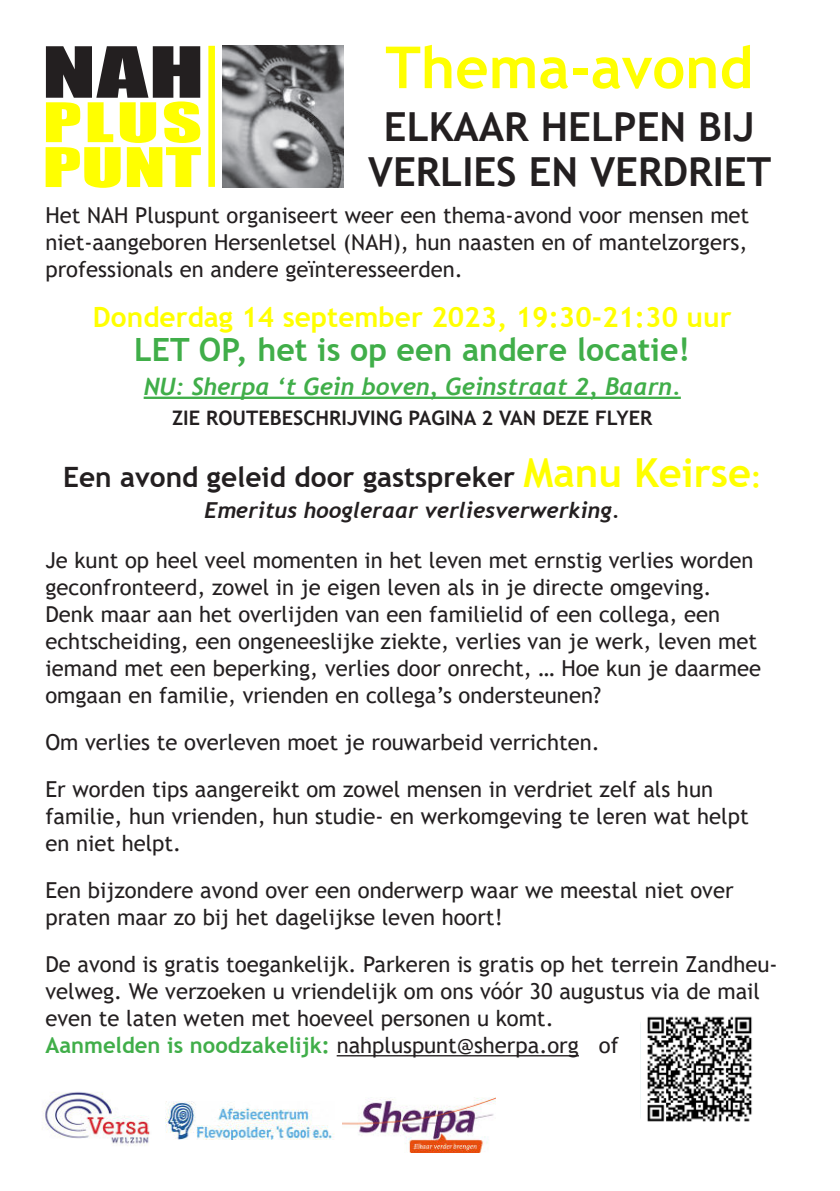
<style>
.page{position:relative;width:840px;height:1191px;background:#fff}
.page>*{position:absolute;margin:0;border:0;box-sizing:border-box;transform-origin:0 0}
.t1{font:700 58px "Trebuchet MS";color:#ff0}
.t2{font:700 40px/45px "Trebuchet MS";color:#231f20;text-align:center}
.t3{font:700 32px "Trebuchet MS";color:#40ae49}
.t4{font:700 28px "Trebuchet MS";color:#231f20}
.t5{font:700 28px "Trebuchet MS";color:#ff0}
.t6{font:italic 700 24px "Trebuchet";color:#40ae49}
.t7{font:22px/27px "Trebuchet MS";color:#231f20}
.t8{font:italic 700 22px "Trebuchet";color:#231f20}
.t9{font:700 20px "Trebuchet MS";color:#231f20}
.s1{font-size:40px;color:#ff0}
.s2{color:#ff0}
.s3{font-weight:700;color:#40ae49}
</style>
<div class="page">
<hr style="left:144px;top:396px;width:536px;height:3px;background:#40ae49">
<hr style="left:336px;top:1055px;width:242px;height:1px;background:#231f20">
<img style="left:640px;top:1016px;width:112px;height:106px">
<div style="left:208px;top:46px;width:7px;height:141px;background:#ff0"></div>
<img style="left:223px;top:46px;width:120px;height:141px">
<svg style="left:46px;top:46px;width:155px;height:142px"></svg>
<img style="left:165px;top:1101px;width:169px;height:38px">
<img style="left:42px;top:1092px;width:108px;height:54px">
<img style="left:343px;top:1097px;width:152px;height:55px">
<h1 class="t1" style="left:385px;top:45px;width:369px">Thema-avond</h1>
<h2 class="t2" style="left:368px;top:108px;width:404px">ELKAAR HELPEN BIJ<br>VERLIES EN VERDRIET</h2>
<p class="t7" style="left:45px;top:203px;width:705px;text-align:justify">Het NAH Pluspunt organiseert weer een thema-avond voor mensen met niet-aangeboren Hersenletsel (NAH), hun naasten en of mantelzorgers, professionals en andere geïnteresseerden.</p>
<p class="t5" style="left:93px;top:306px;width:640px">Donderdag 14 september 2023, 19:30-21:30 uur</p>
<h3 class="t3" style="left:134px;top:337px;width:557px">LET OP, het is op een andere locatie!</h3>
<p class="t6" style="left:144px;top:376px;width:538px">NU: Sherpa ‘t Gein boven, Geinstraat 2, Baarn.</p>
<p class="t9" style="left:172px;top:410px;width:481px">ZIE ROUTEBESCHRIJVING PAGINA 2 VAN DEZE FLYER</p>
<p class="t4" style="left:63px;top:466px;width:699px">Een avond geleid door gastspreker <span class="s1">Manu Keirse</span><span class="s2">:</span></p>
<p class="t8" style="left:204px;top:501px;width:416px">Emeritus hoogleraar verliesverwerking.</p>
<p class="t7" style="left:45px;top:548px;width:716px">Je kunt op heel veel momenten in het leven met ernstig verlies worden geconfronteerd, zowel in je eigen leven als in je directe omgeving.<br>Denk maar aan het overlijden van een familielid of een collega, een echtscheiding, een ongeneeslijke ziekte, verlies van je werk, leven met iemand met een beperking, verlies door onrecht, … Hoe kun je daarmee omgaan en familie, vrienden en collega’s ondersteunen?</p>
<p class="t7" style="left:45px;top:720px;width:668px;line-height:47px">Om verlies te overleven moet je rouwarbeid verrichten.<br>Er worden tips aangereikt om zowel mensen in verdriet zelf als hun</p>
<p class="t7" style="left:45px;top:804px;width:704px">familie, hun vrienden, hun studie- en werkomgeving te leren wat helpt en niet helpt.</p>
<p class="t7" style="left:45px;top:878px;width:689px">Een bijzondere avond over een onderwerp waar we meestal niet over praten maar zo bij het dagelijkse leven hoort!</p>
<p class="t7" style="left:45px;top:952px;width:733px">De avond is gratis toegankelijk. Parkeren is gratis op het terrein Zandheu&shy;velweg. We verzoeken u vriendelijk om ons vóór 30 augustus via de mail even te laten weten met hoeveel personen u komt.<br><span class="s3">Aanmelden is noodzakelijk:</span> nahpluspunt@sherpa.org of</p>
</div>
